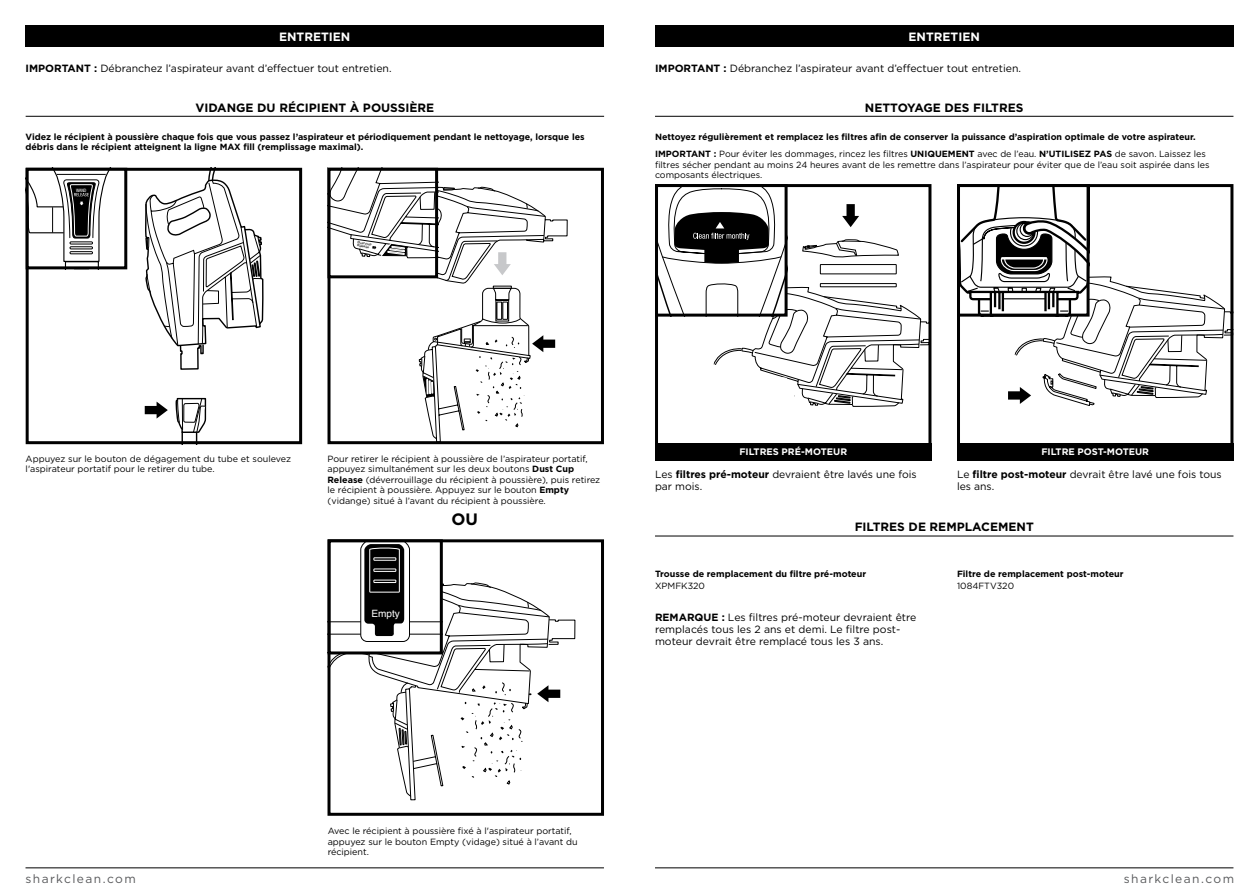
<style>
.page{position:relative;width:1259px;height:893px;background:#fff}
.page>*{position:absolute;margin:0;border:0;box-sizing:border-box;transform-origin:0 0}
.t1{font:700 16.5px "Gotham";color:#000}
.t2{font:700 12px "Gotham";color:#000}
.t3{font:12px "Gotham";letter-spacing:.115em;color:#58595b}
.t4{font:700 12px "Gotham";color:#fff}
.t5{font:10.5px/12px "Gotham";color:#000}
.t6{font:10.05px "Helvetica";color:#fff}
.t7{font:700 9.45px "Gotham";color:#fff}
.t8{font:9px/10.5px "Gotham";color:#000}
.t9{font:700 9px/17.2px "Gotham";color:#000}
.t10{font:condensed 4.65px "Helvetica Neue LT Std";color:#fff}
.t11{font:500 3.15px/3px "Helvetica Neue LT Std";color:#000}
.s1{font-weight:700}
.s2{font-weight:400}
</style>
<div class="page">
<div style="left:26px;top:26px;width:578px;height:21px;background:#000"></div>
<hr style="left:26px;top:116px;width:578px;height:1px;background:#000">
<div style="left:655px;top:26px;width:578px;height:21px;background:#000"></div>
<hr style="left:655px;top:116px;width:578px;height:1px;background:#000">
<svg style="left:957px;top:184px;width:276px;height:222px"></svg>
<div style="left:655px;top:443px;width:276px;height:17px;background:#000"></div>
<div style="left:957px;top:443px;width:276px;height:17px;background:#000"></div>
<hr style="left:655px;top:536px;width:578px;height:1px;background:#000">
<div style="left:327px;top:539px;width:277px;height:277px;border:3px solid #000"></div>
<svg style="left:327px;top:540px;width:248px;height:260px"></svg>
<div style="left:328px;top:539px;width:115px;height:115px;border:3px solid #000"></div>
<div style="left:327px;top:168px;width:277px;height:276px;border:3px solid #000"></div>
<svg style="left:327px;top:168px;width:240px;height:274px"></svg>
<div style="left:327px;top:168px;width:111px;height:110px;border:3px solid #000"></div>
<svg style="left:145px;top:397px;width:62px;height:43px"></svg>
<svg style="left:145px;top:172px;width:119px;height:198px"></svg>
<div style="left:26px;top:168px;width:276px;height:276px;border:3px solid #000"></div>
<svg style="left:30px;top:172px;width:79px;height:93px"></svg>
<div style="left:26px;top:168px;width:101px;height:101px;border:3px solid #000"></div>
<svg style="left:655px;top:184px;width:274px;height:238px"></svg>
<div style="left:655px;top:184px;width:132px;height:133px;border:3px solid #000"></div>
<hr style="left:26px;top:867px;width:578px;height:1px;background:#000">
<hr style="left:655px;top:867px;width:578px;height:1px;background:#000">
<h2 class="t4" style="left:279px;top:29px;width:73px">ENTRETIEN</h2>
<h2 class="t4" style="left:908px;top:29px;width:73px">ENTRETIEN</h2>
<p class="t5" style="left:26px;top:62px;width:367px"><span class="s1">IMPORTANT :</span> Débranchez l’aspirateur avant d’effectuer tout entretien.</p>
<p class="t5" style="left:655px;top:62px;width:367px"><span class="s1">IMPORTANT :</span> Débranchez l’aspirateur avant d’effectuer tout entretien.</p>
<h2 class="t2" style="left:195px;top:99px;width:240px">VIDANGE DU RÉCIPIENT À POUSSIÈRE</h2>
<p class="t9" style="left:26px;top:131px;width:560px;line-height:10.5px">Videz le récipient à poussière chaque fois que vous passez l’aspirateur et périodiquement pendant le nettoyage, lorsque les débris dans le récipient atteignent la ligne MAX fill (remplissage maximal).</p>
<p class="t10" style="left:76px;top:188px;width:12px">WAND</p>
<p class="t11" style="left:358px;top:241px;width:15px;rotate:10deg">Dust Cup<br>Release</p>
<h2 class="t2" style="left:865px;top:99px;width:160px">NETTOYAGE DES FILTRES</h2>
<p class="t9" style="left:655px;top:128px;width:552px">Nettoyez régulièrement et remplacez les filtres afin de conserver la puissance d’aspiration optimale de votre aspirateur.<br>IMPORTANT : <span class="s2">Pour éviter les dommages, rincez les filtres</span> UNIQUEMENT <span class="s2">avec de l’eau.</span> N’UTILISEZ PAS <span class="s2">de savon. Laissez les</span></p>
<p class="t8" style="left:655px;top:159px;width:556px">filtres sécher pendant au moins 24 heures avant de les remettre dans l’aspirateur pour éviter que de l’eau soit aspirée dans les composants électriques.</p>
<p class="t8" style="left:26px;top:453px;width:267px">Appuyez sur le bouton de dégagement du tube et soulevez l'aspirateur portatif pour le retirer du tube.</p>
<p class="t8" style="left:327px;top:453px;width:274px">Pour retirer le récipient à poussière de l’aspirateur portatif, appuyez simultanément sur les deux boutons <span class="s1">Dust Cup Release</span> (déverrouillage du récipient à poussière), puis retirez le récipient à poussière. Appuyez sur le bouton <span class="s1">Empty </span>(vidange) situé à l’avant du récipient à poussière.</p>
<p class="t6" style="left:371px;top:605px;width:30px">Empty</p>
<h1 class="t1" style="left:451px;top:508px;width:28px">OU</h1>
<p class="t7" style="left:739px;top:446px;width:109px">FILTRES PRÉ-MOTEUR</p>
<p class="t7" style="left:1041px;top:446px;width:109px">FILTRE POST-MOTEUR</p>
<p class="t5" style="left:655px;top:468px;width:263px">Les <span class="s1">filtres pré-moteur</span> devraient être lavés une fois par mois.</p>
<p class="t5" style="left:957px;top:468px;width:266px">Le <span class="s1">filtre post-moteur</span> devrait être lavé une fois tous les ans.</p>
<h2 class="t2" style="left:854px;top:519px;width:181px">FILTRES DE REMPLACEMENT</h2>
<p class="t9" style="left:655px;top:566px;width:213px">Trousse de remplacement du filtre pré-moteur</p>
<p class="t8" style="left:655px;top:581px;width:52px">XPMFK320</p>
<p class="t5" style="left:655px;top:611px;width:263px"><span class="s1">REMARQUE :</span> Les filtres pré-moteur devraient être remplacés tous les 2 ans et demi. Le filtre post&shy;moteur devrait être remplacé tous les 3 ans.</p>
<p class="t9" style="left:957px;top:566px;width:168px">Filtre de remplacement post-moteur</p>
<p class="t8" style="left:957px;top:581px;width:59px">1084FTV320</p>
<p class="t8" style="left:328px;top:826px;width:251px">Avec le récipient à poussière fixé à l'aspirateur portatif, appuyez sur le bouton Empty (vidage) situé à l’avant du récipient.</p>
<h2 class="t3" style="left:26px;top:871px;width:112px">sharkclean.com</h2>
<h2 class="t3" style="left:1123px;top:871px;width:112px">sharkclean.com</h2>
</div>
